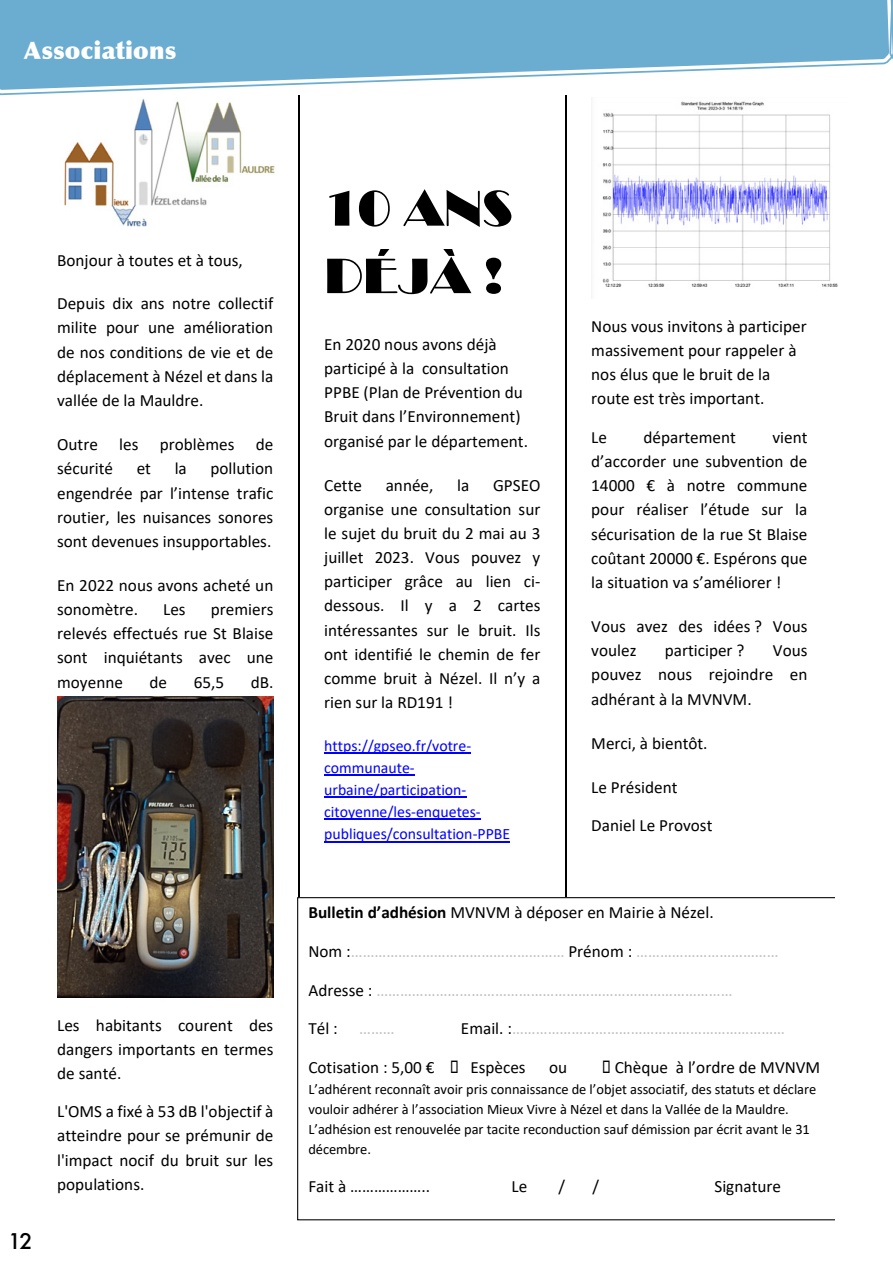
<style>
.page{position:relative;width:893px;height:1263px;background:#fff}
.page>*{position:absolute;margin:0;border:0;box-sizing:border-box;transform-origin:0 0}
.t1{font:51.6px/67.5px "Broadway";color:#000}
.t2{font:900 24px "Optima";letter-spacing:.01em;color:#fff}
.t3{font:500 21px "Futura";color:#000}
.t4{font:17.25px/24.2px "Calibri";color:#000;text-align:justify}
.t5{font:17.25px "Calibri";color:#bfbfbf}
.t6{font:15.9px/22px "Calibri";color:#00f}
.t7{font:14.4px/20.1px "Calibri";letter-spacing:-.005em;color:#000}
.s1{font-weight:700}
.s2{color:#000}
.s3{color:#bfbfbf}
</style>
<div class="page">
<hr style="left:324px;top:752px;width:147px;height:1px;background:#00f">
<hr style="left:324px;top:774px;width:91px;height:2px;background:#00f">
<hr style="left:324px;top:797px;width:142px;height:1px;background:#00f">
<hr style="left:324px;top:819px;width:157px;height:1px;background:#00f">
<hr style="left:324px;top:841px;width:186px;height:1px;background:#00f">
<img style="left:64px;top:99px;width:211px;height:128px">
<img style="left:57px;top:697px;width:217px;height:301px">
<img style="left:591px;top:97px;width:247px;height:190px">
<hr style="left:298px;top:96px;width:1px;height:1116px;background:#000">
<hr style="left:565px;top:96px;width:1px;height:1116px;background:#000">
<svg style="left:297px;top:897px;width:538px;height:323px"></svg>
<svg style="left:0;top:0;width:892px;height:93px"></svg>
<svg style="left:451px;top:1060px;width:7px;height:12px"></svg>
<svg style="left:603px;top:1060px;width:7px;height:12px"></svg>
<h2 class="t2" style="left:24px;top:36px;width:154px">Associations</h2>
<p class="t4" style="left:57px;top:247px;width:187px">Bonjour à toutes et à tous,</p>
<p class="t4" style="left:57px;top:291px;width:218px">Depuis dix ans notre collectif milite pour une amélioration de nos conditions de vie et de déplacement à Nézel et dans la vallée de la Mauldre.</p>
<p class="t4" style="left:57px;top:432px;width:218px">Outre les problèmes de sécurité</p>
<p class="t4" style="left:57px;top:456px;width:218px;text-indent:153px">pollution engendrée par l’intense trafic routier, les nuisances sonores sont devenues insupportables.</p>
<p class="t4" style="left:57px;top:573px;width:218px">En 2022 nous avons acheté un sonomètre.</p>
<p class="t4" style="left:137px;top:456px;width:16px">et</p>
<p class="t4" style="left:175px;top:456px;width:14px">la</p>
<p class="t4" style="left:57px;top:597px;width:218px;text-indent:154px">premiers relevés effectués rue St Blaise sont inquiétants avec une moyenne</p>
<p class="t4" style="left:163px;top:597px;width:24px">Les</p>
<p class="t4" style="left:150px;top:669px;width:19px">de</p>
<p class="t4" style="left:194px;top:669px;width:32px">65,5</p>
<p class="t4" style="left:251px;top:669px;width:24px">dB.</p>
<p class="t3" style="left:8px;top:1227px;width:26px">12</p>
<p class="t4" style="left:57px;top:1012px;width:218px">Les habitants courent des dangers importants en termes de santé.</p>
<p class="t4" style="left:57px;top:1099px;width:218px">L'OMS a fixé à 53 dB l'objectif à atteindre pour se prémunir de l'impact nocif du bruit sur les populations.</p>
<h1 class="t1" style="left:324px;top:175px;width:190px">10 ANS<br>DÉJÀ !</h1>
<p class="t4" style="left:324px;top:331px;width:205px;text-align:left">En 2020 nous avons déjà participé à la consultation<br>PPBE (Plan de Prévention du<br>Bruit dans l’Environnement) organisé par le département.</p>
<p class="t4" style="left:324px;top:472px;width:39px">Cette</p>
<p class="t4" style="left:386px;top:472px;width:49px">année,</p>
<p class="t4" style="left:457px;top:472px;width:14px">la</p>
<p class="t4" style="left:324px;top:472px;width:218px;text-indent:169px">GPSEO organise une consultation sur le sujet du bruit du 2 mai au 3 juillet 2023. Vous pouvez y participer grâce au lien ci&shy;dessous. Il y a 2 cartes intéressantes sur le bruit. Ils ont identifié le chemin de fer comme bruit à Nézel. Il n’y a rien sur la RD191 !</p>
<p class="t6" style="left:324px;top:734px;width:187px">https://gpseo.fr/votre&shy;communaute&shy;urbaine/participation&shy;citoyenne/les-enquetes&shy;publiques/consultation-PPBE</p>
<p class="t4" style="left:591px;top:314px;width:217px;text-align:left">Nous vous invitons à participer massivement pour rappeler à nos élus que le bruit de la route est très important.</p>
<p class="t4" style="left:591px;top:425px;width:17px">Le</p>
<p class="t4" style="left:644px;top:425px;width:94px">département</p>
<p class="t4" style="left:591px;top:425px;width:218px;text-indent:181px">vient d’accorder une subvention de 14000 € à notre commune pour réaliser l’étude sur la sécurisation de la rue St Blaise coûtant 20000 €. Espérons que la situation va s’améliorer !</p>
<p class="t4" style="left:591px;top:614px;width:218px">Vous avez des idées ? Vous voulez</p>
<p class="t4" style="left:665px;top:638px;width:81px">participer ?</p>
<p class="t4" style="left:591px;top:638px;width:218px;text-indent:182px">Vous pouvez nous rejoindre en adhérant à la MVNVM.</p>
<p class="t4" style="left:591px;top:731px;width:118px">Merci, à bientôt.</p>
<p class="t4" style="left:591px;top:774px;width:88px">Le Président</p>
<p class="t4" style="left:591px;top:813px;width:123px">Daniel Le Provost</p>
<p class="t4" style="left:308px;top:900px;width:407px"><span class="s1">Bulletin d’adhésion</span> MVNVM à déposer en Mairie à Nézel.</p>
<p class="t5" style="left:308px;top:939px;width:472px"><span class="s2">Nom :</span>……………………………………………… <span class="s2">Prénom :</span> ………………………………</p>
<p class="t5" style="left:308px;top:978px;width:426px"><span class="s2">Adresse :</span> ………………………………………………………………………………</p>
<p class="t4" style="left:308px;top:1016px;width:88px">Tél : <span class="s3">………</span></p>
<p class="t5" style="left:461px;top:1016px;width:326px"><span class="s2">Email. :</span>……………………………………………………………</p>
<p class="t4" style="left:308px;top:1054px;width:128px">Cotisation : 5,00 €</p>
<p class="t4" style="left:470px;top:1054px;width:57px">Espèces</p>
<p class="t4" style="left:549px;top:1054px;width:20px">ou</p>
<p class="t4" style="left:615px;top:1054px;width:207px">Chèque à l’ordre de MVNVM</p>
<p class="t7" style="left:308px;top:1079px;width:509px">L’adhérent reconnaît avoir pris connaissance de l’objet associatif, des statuts et déclare vouloir adhérer à l’association Mieux Vivre à Nézel et dans la Vallée de la Mauldre.<br>L’adhésion est renouvelée par tacite reconduction sauf démission par écrit avant le 31 décembre.</p>
<p class="t4" style="left:308px;top:1173px;width:123px">Fait à ………………..</p>
<p class="t4" style="left:511px;top:1173px;width:17px">Le</p>
<p class="t4" style="left:558px;top:1173px;width:8px">/</p>
<p class="t4" style="left:592px;top:1173px;width:8px">/</p>
<p class="t4" style="left:714px;top:1173px;width:68px">Signature</p>
</div>
